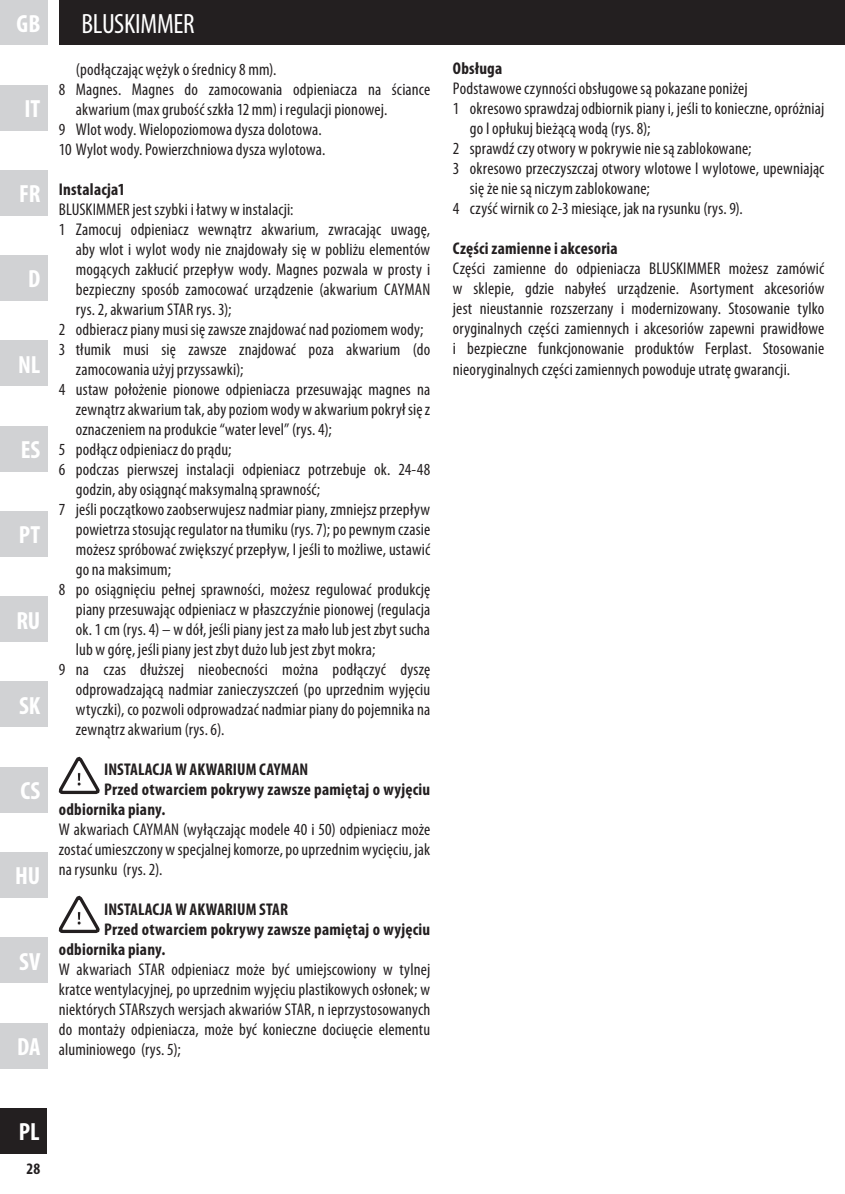
<style>
.page{position:relative;width:845px;height:1194px;background:#fff}
.page>*{position:absolute;margin:0;border:0;box-sizing:border-box;transform-origin:0 0}
.t1{font:condensed 28px "Myriad Pro";letter-spacing:-.01em;color:#fff}
.t2{font:700 condensed 25px "Myriad Pro";letter-spacing:-.005em;color:#fff}
.t3{font:condensed 17px/20px "Myriad Pro";letter-spacing:.01em;color:#231f20;text-align:justify}
.t4{font:700 condensed 17px "Myriad Pro";letter-spacing:.015em;color:#231f20}
.t5{font:700 condensed 16px "Myriad Pro";color:#231f20}
</style>
<div class="page">
<div style="left:0;top:0;width:47px;height:45px;background:#d1d2d4"></div>
<div style="left:0;top:1107px;width:47px;height:46px;background:#231f20"></div>
<div style="left:0;top:596px;width:47px;height:45px;background:#d1d2d4"></div>
<div style="left:0;top:1022px;width:47px;height:46px;background:#d1d2d4"></div>
<div style="left:0;top:937px;width:47px;height:45px;background:#d1d2d4"></div>
<div style="left:0;top:852px;width:47px;height:45px;background:#d1d2d4"></div>
<div style="left:0;top:767px;width:47px;height:45px;background:#d1d2d4"></div>
<div style="left:0;top:681px;width:47px;height:46px;background:#d1d2d4"></div>
<div style="left:0;top:426px;width:47px;height:45px;background:#d1d2d4"></div>
<div style="left:0;top:511px;width:47px;height:45px;background:#d1d2d4"></div>
<div style="left:0;top:340px;width:47px;height:46px;background:#d1d2d4"></div>
<div style="left:0;top:255px;width:47px;height:46px;background:#d1d2d4"></div>
<div style="left:0;top:170px;width:47px;height:45px;background:#d1d2d4"></div>
<div style="left:0;top:85px;width:47px;height:45px;background:#d1d2d4"></div>
<div style="left:59px;top:0;width:786px;height:45px;background:#231f20"></div>
<svg style="left:58px;top:895px;width:41px;height:39px"></svg>
<svg style="left:58px;top:756px;width:41px;height:39px"></svg>
<h2 class="t2" style="left:17px;top:8px;width:25px">GB</h2>
<h2 class="t2" style="left:25px;top:93px;width:17px">IT</h2>
<h2 class="t2" style="left:19px;top:178px;width:23px">FR</h2>
<h2 class="t2" style="left:28px;top:263px;width:14px">D</h2>
<h2 class="t2" style="left:18px;top:349px;width:24px">NL</h2>
<h2 class="t2" style="left:21px;top:434px;width:21px">ES</h2>
<h2 class="t2" style="left:19px;top:519px;width:23px">PT</h2>
<h2 class="t2" style="left:16px;top:604px;width:26px">RU</h2>
<h2 class="t2" style="left:19px;top:689px;width:23px">SK</h2>
<h2 class="t2" style="left:20px;top:775px;width:21px">CS</h2>
<h2 class="t2" style="left:15px;top:860px;width:27px">HU</h2>
<h2 class="t2" style="left:19px;top:945px;width:23px">SV</h2>
<h2 class="t2" style="left:17px;top:1030px;width:25px">DA</h2>
<h1 class="t1" style="left:81px;top:7px;width:115px">BLUSKIMMER</h1>
<p class="t3" style="left:76px;top:59px;width:202px">(podłączając wężyk o średnicy 8 mm).</p>
<p class="t3" style="left:59px;top:79px;width:373px">8 Magnes. Magnes do zamocowania odpieniacza na ściance</p>
<p class="t3" style="left:76px;top:99px;width:313px">akwarium (max grubość szkła 12 mm) i regulacji pionowej.</p>
<p class="t3" style="left:59px;top:119px;width:264px">9 Wlot wody. Wielopoziomowa dysza dolotowa.</p>
<p class="t3" style="left:59px;top:139px;width:268px">10 Wylot wody. Powierzchniowa dysza wylotowa.</p>
<p class="t4" style="left:59px;top:178px;width:68px">Instalacja1</p>
<p class="t3" style="left:59px;top:199px;width:236px">BLUSKIMMER jest szybki i łatwy w instalacji:</p>
<p class="t3" style="left:59px;top:219px;width:373px">1 Zamocuj odpieniacz wewnątrz akwarium, zwracając uwagę,</p>
<p class="t3" style="left:76px;top:239px;width:356px">aby wlot i wylot wody nie znajdowały się w pobliżu elementów</p>
<p class="t3" style="left:76px;top:259px;width:356px">mogących zakłucić przepływ wody. Magnes pozwala w prosty i</p>
<p class="t3" style="left:76px;top:279px;width:356px">bezpieczny sposób zamocować urządzenie (akwarium CAYMAN</p>
<p class="t3" style="left:76px;top:299px;width:157px">rys. 2, akwarium STAR rys. 3);</p>
<p class="t3" style="left:59px;top:319px;width:366px">2 odbieracz piany musi się zawsze znajdować nad poziomem wody;</p>
<p class="t3" style="left:59px;top:339px;width:373px">3 tłumik musi się zawsze znajdować poza akwarium (do</p>
<p class="t3" style="left:76px;top:359px;width:169px">zamocowania użyj przyssawki);</p>
<p class="t3" style="left:59px;top:379px;width:373px">4 ustaw położenie pionowe odpieniacza przesuwając magnes na</p>
<p class="t3" style="left:76px;top:399px;width:356px">zewnątrz akwarium tak, aby poziom wody w akwarium pokrył się z</p>
<p class="t3" style="left:76px;top:419px;width:257px">oznaczeniem na produkcie “water level” (rys. 4);</p>
<p class="t3" style="left:59px;top:439px;width:174px">5 podłącz odpieniacz do prądu;</p>
<p class="t3" style="left:59px;top:459px;width:373px">6 podczas pierwszej instalacji odpieniacz potrzebuje ok. 24-48</p>
<p class="t3" style="left:76px;top:479px;width:246px">godzin, aby osiągnąć maksymalną sprawność;</p>
<p class="t3" style="left:59px;top:499px;width:373px">7 jeśli początkowo zaobserwujesz nadmiar piany, zmniejsz przepływ</p>
<p class="t3" style="left:76px;top:519px;width:356px">powietrza stosując regulator na tłumiku (rys. 7); po pewnym czasie</p>
<p class="t3" style="left:76px;top:539px;width:356px">możesz spróbować zwiększyć przepływ, I jeśli to możliwe, ustawić</p>
<p class="t3" style="left:76px;top:559px;width:97px">go na maksimum;</p>
<p class="t3" style="left:59px;top:579px;width:373px">8 po osiągnięciu pełnej sprawności, możesz regulować produkcję</p>
<p class="t3" style="left:76px;top:599px;width:356px">piany przesuwając odpieniacz w płaszczyźnie pionowej (regulacja</p>
<p class="t3" style="left:76px;top:619px;width:356px">ok. 1 cm (rys. 4) – w dół, jeśli piany jest za mało lub jest zbyt sucha</p>
<p class="t3" style="left:76px;top:639px;width:301px">lub w górę, jeśli piany jest zbyt dużo lub jest zbyt mokra;</p>
<p class="t3" style="left:59px;top:659px;width:373px">9 na czas dłuższej nieobecności można podłączyć dyszę</p>
<p class="t3" style="left:76px;top:679px;width:356px">odprowadzającą nadmiar zanieczyszczeń (po uprzednim wyjęciu</p>
<p class="t3" style="left:76px;top:699px;width:356px">wtyczki), co pozwoli odprowadzać nadmiar piany do pojemnika na</p>
<p class="t3" style="left:76px;top:719px;width:150px">zewnątrz akwarium (rys. 6).</p>
<p class="t4" style="left:104px;top:758px;width:206px">INSTALACJA W AKWARIUM CAYMAN</p>
<p class="t4" style="left:104px;top:778px;width:327px">Przed otwarciem pokrywy zawsze pamiętaj o wyjęciu</p>
<p class="t4" style="left:59px;top:798px;width:108px">odbiornika piany.</p>
<p class="t3" style="left:59px;top:819px;width:373px">W akwariach CAYMAN (wyłączając modele 40 i 50) odpieniacz może zostać umieszczony w specjalnej komorze, po uprzednim wycięciu, jak na rysunku (rys. 2).</p>
<p class="t4" style="left:104px;top:898px;width:185px">INSTALACJA W AKWARIUM STAR</p>
<p class="t4" style="left:104px;top:918px;width:327px">Przed otwarciem pokrywy zawsze pamiętaj o wyjęciu</p>
<p class="t4" style="left:59px;top:938px;width:108px">odbiornika piany.</p>
<p class="t3" style="left:59px;top:959px;width:373px">W akwariach STAR odpieniacz może być umiejscowiony w tylnej kratce wentylacyjnej, po uprzednim wyjęciu plastikowych osłonek; w niektórych STARszych wersjach akwariów STAR, n ieprzystosowanych do montaży odpieniacza, może być konieczne dociuęcie elementu aluminiowego (rys. 5);</p>
<p class="t4" style="left:453px;top:58px;width:51px">Obsługa</p>
<p class="t3" style="left:453px;top:79px;width:296px">Podstawowe czynności obsługowe są pokazane poniżej</p>
<p class="t3" style="left:453px;top:99px;width:373px">1 okresowo sprawdzaj odbiornik piany i, jeśli to konieczne, opróżniaj</p>
<p class="t3" style="left:470px;top:119px;width:182px">go I opłukuj bieżącą wodą (rys. 8);</p>
<p class="t3" style="left:453px;top:138px;width:300px">2 sprawdź czy otwory w pokrywie nie są zablokowane;</p>
<p class="t3" style="left:453px;top:158px;width:373px">3 okresowo przeczyszczaj otwory wlotowe I wylotowe, upewniając</p>
<p class="t3" style="left:470px;top:178px;width:181px">sięże nie są niczym zablokowane;</p>
<p class="t3" style="left:453px;top:198px;width:291px">4 czyść wirnik co 2-3 miesiące, jak na rysunku (rys. 9).</p>
<p class="t4" style="left:453px;top:238px;width:166px">Części zamienne i akcesoria</p>
<p class="t3" style="left:453px;top:258px;width:373px">Części zamienne do odpieniacza BLUSKIMMER możesz zamówić w sklepie, gdzie nabyłeś urządzenie. Asortyment akcesoriów jest nieustannie rozszerzany i modernizowany. Stosowanie tylko oryginalnych części zamiennych i akcesoriów zapewni prawidłowe i bezpieczne funkcjonowanie produktów Ferplast. Stosowanie nieoryginalnych części zamiennych powoduje utratę gwarancji.</p>
<h2 class="t2" style="left:19px;top:1115px;width:22px">PL</h2>
<p class="t5" style="left:26px;top:1158px;width:18px">28</p>
</div>
